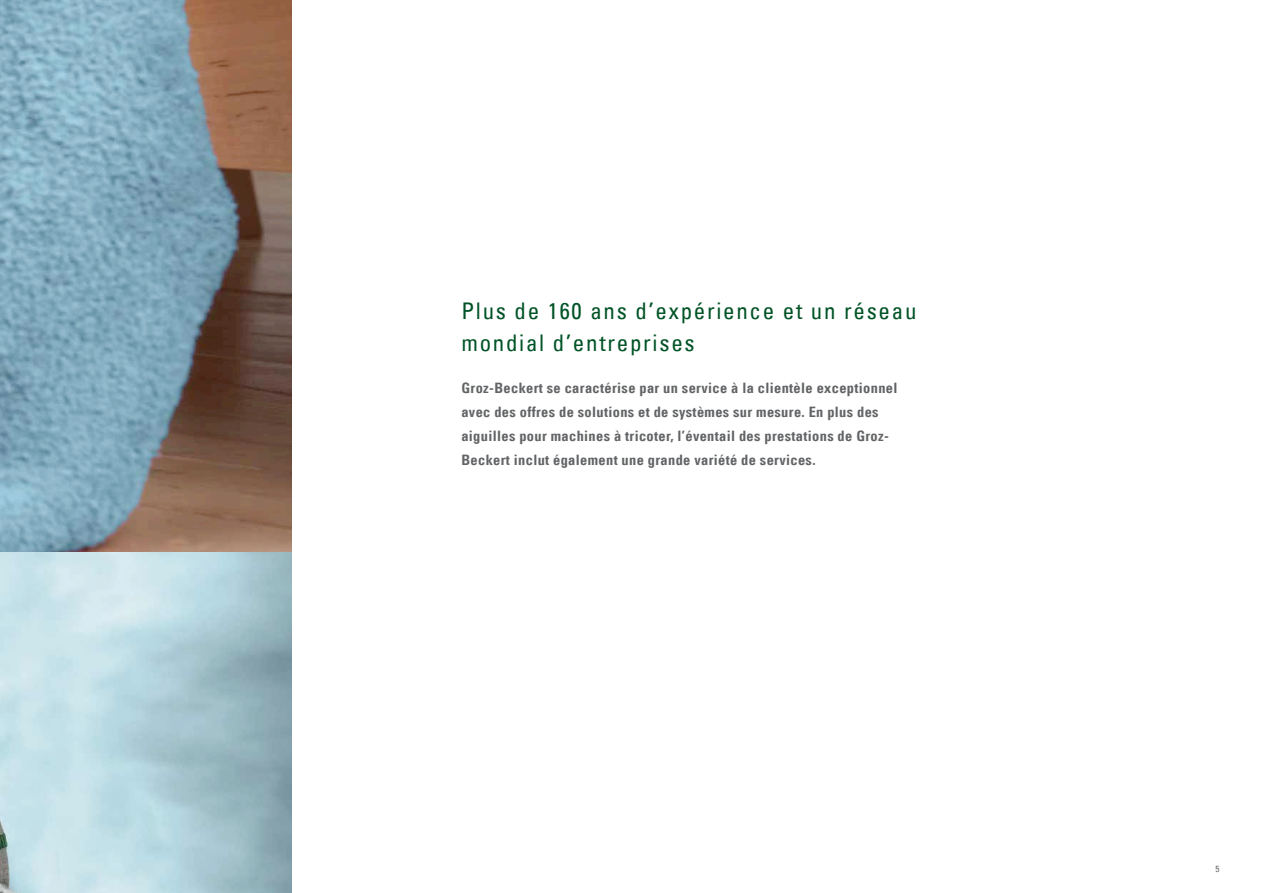
<style>
.page{position:relative;width:1263px;height:893px;background:#fff}
.page>*{position:absolute;margin:0;border:0;box-sizing:border-box;transform-origin:0 0}
.t1{font:condensed 22.95px/32px "Univers Com 57";letter-spacing:.075em;color:#005326}
.t2{font:14.4px/23.9px "Univers Com 67 Bold Cond";letter-spacing:.025em;color:#636466}
.t3{font:condensed 9px "Univers Com 57";color:#636466}
</style>
<div class="page">
<img style="left:0;top:0;width:291px;height:553px">
<img style="left:0;top:553px;width:291px;height:340px">
<h1 class="t1" style="left:461px;top:294px;width:457px">Plus de 160 ans d’expérience et un réseau mondial d’entreprises</h1>
<p class="t2" style="left:461px;top:376px;width:438px">Groz-Beckert se caractérise par un service à la clientèle exceptionnel avec des offres de solutions et de systèmes sur mesure. En plus des aiguilles pour machines à tricoter, l’éventail des prestations de Groz-Beckert inclut également une grande variété de services.</p>
<p class="t3" style="left:1215px;top:863px;width:5px">5</p>
</div>
